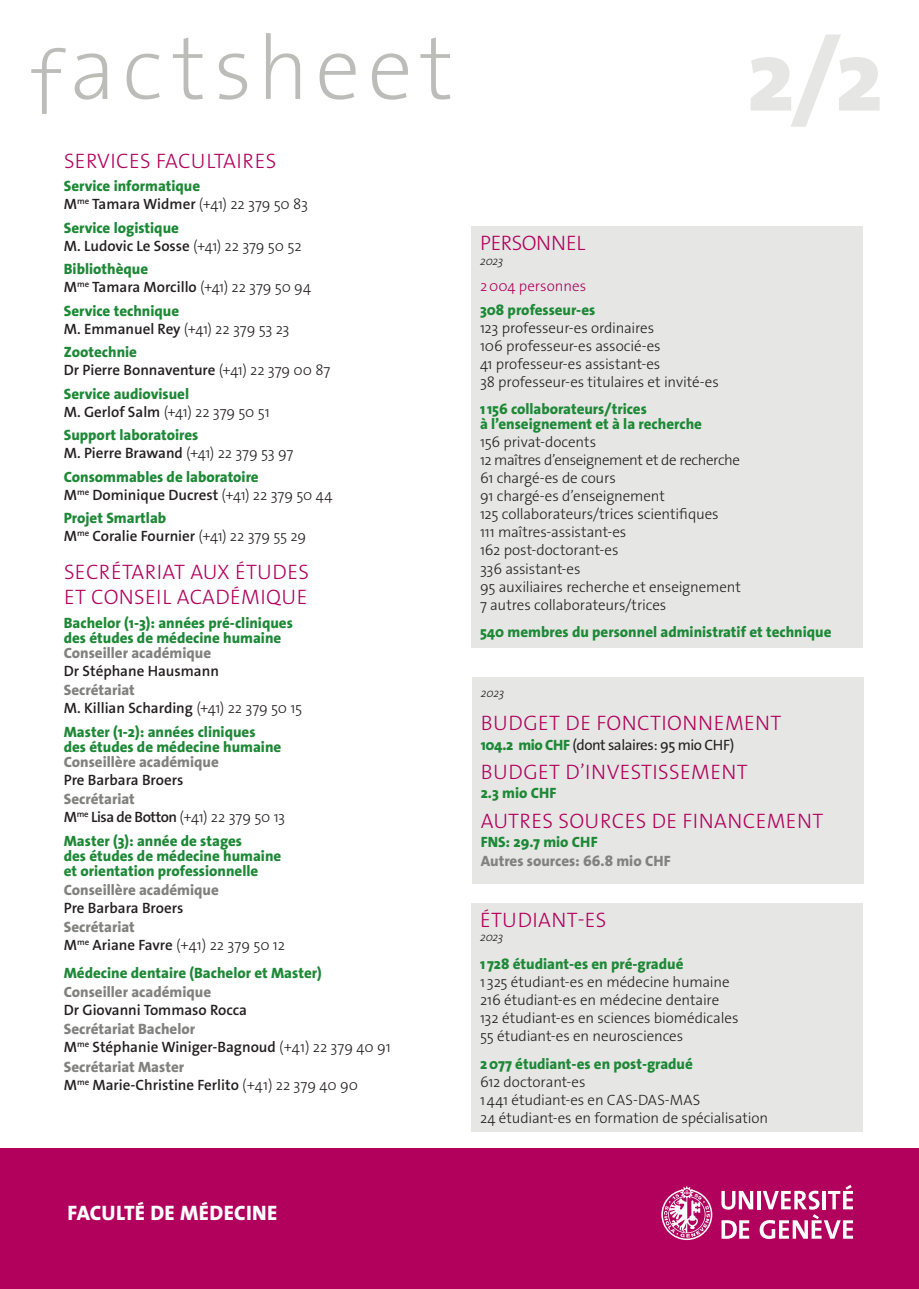
<style>
.page{position:relative;width:919px;height:1289px;background:#fff}
.page>*{position:absolute;margin:0;border:0;box-sizing:border-box;transform-origin:0 0}
.t1{font:800 100.5px "The Sans Os F";color:#e6e7e5}
.t2{font:200 90px "The Sans Os F";letter-spacing:.08em;color:#bcbdb8}
.fonction{font:300 21px/25.2px "The Sans Os F";letter-spacing:.02em;color:#b1015c}
.travail{font:300 21px "The Sans Os F";letter-spacing:.02em;color:#b1015c}
.t3{font:800 21px "The Sans Os F";letter-spacing:.015em;color:#fff}
.fonction-2{font:300 21px "The Sans Os F";letter-spacing:-.02em;color:#b1015c}
.travail-2{font:300 15px/18px "The Sans Os F";letter-spacing:-.01em;color:#231f20}
.fonction-3{font:800 15px/15px "The Sans Os F";color:#1d8836}
.nom{font:600 15px "The Sans Os F";color:#231f20}
.sous-fonction{font:800 15px "The Sans Os F";color:#81817f}
.nom-2{font:300 15px "The Sans Os F";letter-spacing:-.005em;color:#231f20}
.fonction-4{font:15px "The Sans Os F";letter-spacing:-.03em;color:#231f20}
.nom-3{font:300 15px "The Sans Os F";color:#b1015c}
.travail-3{font:italic 300 12px "The Sans Os F";letter-spacing:-.025em;color:#231f20}
.s1{font-weight:600}
.s2{font-weight:300}
.s3{font-weight:800;color:#1d8836}
</style>
<div class="page">
<div style="left:0;top:1148px;width:918px;height:140px;background:#b1015c"></div>
<svg style="left:661px;top:1185px;width:51px;height:54px"></svg>
<svg style="left:721px;top:1191px;width:32px;height:18px"></svg>
<hr style="left:757px;top:1190px;width:3px;height:19px;background:#fff">
<svg style="left:721px;top:1220px;width:28px;height:18px"></svg>
<svg style="left:759px;top:1184px;width:94px;height:54px"></svg>
<div style="left:471px;top:902px;width:391px;height:229px;background:#e6e7e5"></div>
<div style="left:471px;top:226px;width:391px;height:421px;background:#e6e7e5"></div>
<div style="left:472px;top:677px;width:391px;height:206px;background:#e6e7e5"></div>
<h2 class="t2" style="left:31px;top:11px;width:424px">factsheet</h2>
<h1 class="t1" style="left:746px;top:12px;width:138px">2/2</h1>
<p class="fonction" style="left:64px;top:148px;width:214px">SERVICES FACULTAIRES</p>
<p class="fonction-3" style="left:64px;top:179px;width:138px">Service informatique</p>
<p class="nom-2" style="left:64px;top:194px;width:246px"><span class="s1">M</span><sup>me</sup> <span class="s1">Tamara Widmer</span> (+41) 22 379 50 83</p>
<p class="fonction-3" style="left:64px;top:220px;width:117px">Service logistique</p>
<p class="nom" style="left:64px;top:236px;width:239px">M. Ludovic Le Sosse <span class="s2">(+41) 22 379 50 52</span></p>
<p class="fonction-3" style="left:64px;top:262px;width:86px">Bibliothèque</p>
<p class="nom" style="left:64px;top:277px;width:249px">M<sup>me</sup> Tamara Morcillo <span class="s2">(+41) 22 379 50 94</span></p>
<p class="fonction-3" style="left:64px;top:303px;width:117px">Service technique</p>
<p class="nom-2" style="left:64px;top:319px;width:227px"><span class="s1">M. Emmanuel Rey</span> (+41) 22 379 53 23</p>
<p class="fonction-3" style="left:64px;top:345px;width:75px">Zootechnie</p>
<p class="nom" style="left:64px;top:360px;width:268px">Dr Pierre Bonnaventure <span class="s2">(+41) 22 379 00 87</span></p>
<p class="fonction-3" style="left:64px;top:386px;width:127px">Service audiovisuel</p>
<p class="nom-2" style="left:64px;top:402px;width:208px"><span class="s1">M. Gerlof Salm</span> (+41) 22 379 50 51</p>
<p class="fonction-3" style="left:64px;top:428px;width:136px">Support laboratoires</p>
<p class="nom" style="left:64px;top:443px;width:231px">M. Pierre Brawand <span class="s2">(+41) 22 379 53 97</span></p>
<p class="fonction-3" style="left:64px;top:469px;width:196px">Consommables de laboratoire</p>
<p class="nom" style="left:64px;top:485px;width:270px">M<sup>me</sup> Dominique Ducrest <span class="s2">(+41) 22 379 50 44</span></p>
<p class="fonction-3" style="left:64px;top:511px;width:104px">Projet Smartlab</p>
<p class="nom" style="left:64px;top:526px;width:244px">M<sup>me</sup> Coralie Fournier <span class="s2">(+41) 22 379 55 29</span></p>
<p class="fonction" style="left:64px;top:559px;width:246px">SECRÉTARIAT AUX ÉTUDES<br>ET CONSEIL ACADÉMIQUE</p>
<p class="fonction-3" style="left:64px;top:615px;width:230px">Bachelor (1-3): années pré-cliniques des études de médecine humaine</p>
<p class="sous-fonction" style="left:64px;top:643px;width:149px">Conseiller académique</p>
<p class="nom" style="left:64px;top:661px;width:157px">Dr Stéphane Hausmann</p>
<p class="sous-fonction" style="left:64px;top:680px;width:73px">Secrétariat</p>
<p class="nom" style="left:64px;top:698px;width:240px">M. Killian Scharding <span class="s2">(+41) 22 379 50 15</span></p>
<p class="fonction-3" style="left:64px;top:724px;width:219px">Master (1-2): années cliniques des études de médecine humaine</p>
<p class="sous-fonction" style="left:64px;top:752px;width:157px">Conseillère académique</p>
<p class="nom" style="left:64px;top:770px;width:121px">Pre Barbara Broers</p>
<p class="sous-fonction" style="left:64px;top:789px;width:73px">Secrétariat</p>
<p class="nom-2" style="left:64px;top:807px;width:223px"><span class="s1">M</span><sup>me</sup> <span class="s1">Lisa de Botton</span> (+41) 22 379 50 13</p>
<p class="fonction-3" style="left:64px;top:833px;width:219px">Master (3): année de stages<br>des études de médecine humaine et orientation professionnelle</p>
<p class="sous-fonction" style="left:64px;top:880px;width:157px">Conseillère académique</p>
<p class="nom" style="left:64px;top:898px;width:121px">Pre Barbara Broers</p>
<p class="sous-fonction" style="left:64px;top:917px;width:73px">Secrétariat</p>
<p class="nom-2" style="left:64px;top:935px;width:223px"><span class="s1">M</span><sup>me</sup> <span class="s1">Ariane Favre</span> (+41) 22 379 50 12</p>
<p class="fonction-3" style="left:64px;top:965px;width:259px">Médecine dentaire (Bachelor et Master)</p>
<p class="sous-fonction" style="left:64px;top:982px;width:149px">Conseiller académique</p>
<p class="nom" style="left:64px;top:1000px;width:185px">Dr Giovanni Tommaso Rocca</p>
<p class="sous-fonction" style="left:64px;top:1019px;width:133px">Secrétariat Bachelor</p>
<p class="nom" style="left:64px;top:1037px;width:328px">M<sup>me</sup> Stéphanie Winiger-Bagnoud <span class="s2">(+41) 22 379 40 91</span></p>
<p class="sous-fonction" style="left:64px;top:1057px;width:122px">Secrétariat Master</p>
<p class="nom" style="left:64px;top:1075px;width:296px">M<sup>me</sup> Marie-Christine Ferlito <span class="s2">(+41) 22 379 40 90</span></p>
<p class="t3" style="left:67px;top:1199px;width:211px">FACULTÉ DE MÉDECINE</p>
<p class="fonction-2" style="left:480px;top:229px;width:106px">PERSONNEL</p>
<p class="travail-3" style="left:480px;top:253px;width:25px">2023</p>
<p class="nom-3" style="left:480px;top:276px;width:108px">2004 personnes</p>
<p class="fonction-3" style="left:480px;top:302px;width:117px">308 professeur-es</p>
<p class="travail-2" style="left:480px;top:319px;width:240px">123 professeur-es ordinaires<br>106 professeur-es associé-es<br>41 professeur-es assistant-es<br>38 professeur-es titulaires et invité-es</p>
<p class="fonction-3" style="left:480px;top:402px;width:223px">1156 collaborateurs/trices<br>à l’enseignement et à la recherche</p>
<p class="travail-2" style="left:480px;top:433px;width:262px">156 privat-docents<br>12 maîtres d’enseignement et de recherche<br>61 chargé-es de cours<br>91 chargé-es d’enseignement<br>125 collaborateurs/trices scientifiques<br>111 maîtres-assistant-es<br>162 post-doctorant-es<br>336 assistant-es<br>95 auxiliaires recherche et enseignement</p>
<p class="travail-2" style="left:480px;top:595px;width:188px">7 autres collaborateurs/trices</p>
<p class="fonction-3" style="left:480px;top:625px;width:353px">540 membres du personnel administratif et technique</p>
<p class="travail-3" style="left:480px;top:685px;width:25px">2023</p>
<p class="travail" style="left:481px;top:710px;width:302px">BUDGET DE FONCTIONNEMENT</p>
<p class="fonction-4" style="left:480px;top:735px;width:255px"><span class="s3">104.2 mio CHF</span> (dont salaires: 95 mio CHF)</p>
<p class="fonction" style="left:481px;top:759px;width:268px">BUDGET D’INVESTISSEMENT</p>
<p class="fonction-3" style="left:480px;top:786px;width:77px">2.3 mio CHF</p>
<p class="fonction" style="left:481px;top:808px;width:344px">AUTRES SOURCES DE FINANCEMENT</p>
<p class="fonction-3" style="left:480px;top:834px;width:118px">FNS: 29.7 mio CHF</p>
<p class="sous-fonction" style="left:480px;top:851px;width:191px">Autres sources: 66.8 mio CHF</p>
<p class="fonction" style="left:480px;top:907px;width:128px">ÉTUDIANT-ES</p>
<p class="travail-3" style="left:480px;top:929px;width:25px">2023</p>
<p class="fonction-3" style="left:480px;top:956px;width:205px">1 728 étudiant-es en pré-gradué</p>
<p class="travail-2" style="left:480px;top:973px;width:260px">1 325 étudiant-es en médecine humaine 216 étudiant-es en médecine dentaire 132 étudiant-es en sciences biomédicales 55 étudiant-es en neurosciences</p>
<p class="fonction-3" style="left:480px;top:1056px;width:214px">2077 étudiant-es en post-gradué</p>
<p class="travail-2" style="left:480px;top:1072px;width:289px">612 doctorant-es<br>1441 étudiant-es en CAS-DAS-MAS<br>24 étudiant-es en formation de spécialisation</p>
</div>
